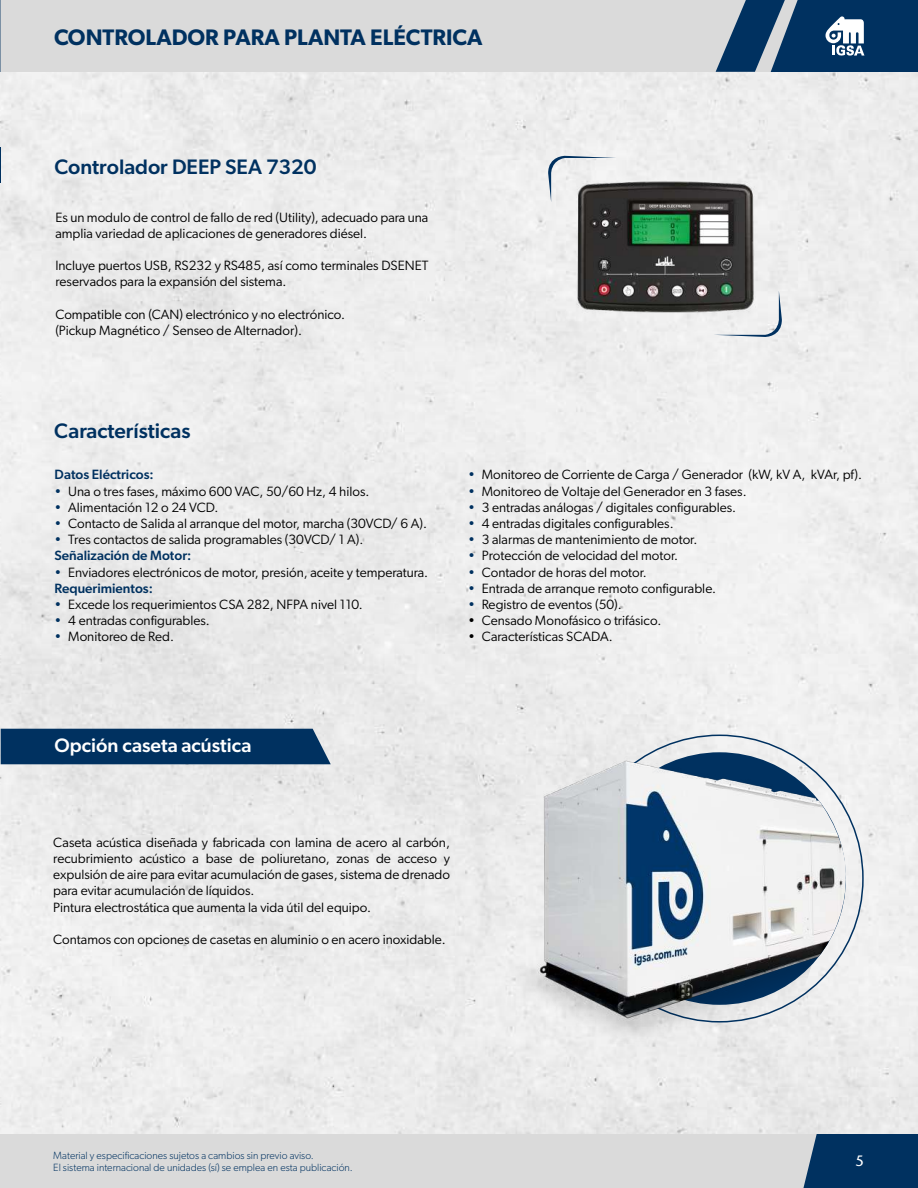
<style>
.page{position:relative;width:918px;height:1188px;background:#fff}
.page>*{position:absolute;margin:0;border:0;box-sizing:border-box;transform-origin:0 0}
.t1{font:600 22.5px "Gibson";color:#003160}
.t2{font:500 21px "Gibson";color:#003160}
.t3{font:500 19.5px "Gibson";color:#fff}
.t4{font:500 15px "Stone Sans Std";color:#fff}
.t5{font:13.5px/16.2px "Gibson";color:#000}
.t6{font:500 13.5px "Gibson";color:#003160}
.t7{font:300 10.5px/12.6px "Gibson";color:#003160}
.s1{color:#003160}
.s2{font-weight:500;color:#003160}
</style>
<div class="page">
<div style="left:1px;top:72px;width:917px;height:1063px;background:#ededed"></div>
<div style="left:0;top:1135px;width:918px;height:53px;background:#dadada"></div>
<div style="left:803px;top:1134px;width:115px;height:54px;background:#003160"></div>
<div style="left:0;top:0;width:918px;height:72px;background:#dadada"></div>
<svg style="left:716px;top:0;width:202px;height:72px;background:#2f557b"></svg>
<svg style="left:0;top:0;width:1px;height:72px"></svg>
<img style="left:470px;top:752px;width:378px;height:293px">
<div style="left:1px;top:729px;width:330px;height:35px;background:#003160"></div>
<hr style="left:0;top:147px;width:1px;height:35px;background:#003160">
<img style="left:572px;top:176px;width:187px;height:142px">
<svg style="left:548px;top:156px;width:69px;height:46px"></svg>
<svg style="left:713px;top:291px;width:69px;height:46px"></svg>
<h1 class="t1" style="left:54px;top:23px;width:430px">CONTROLADOR PARA PLANTA ELÉCTRICA</h1>
<h2 class="t2" style="left:54px;top:154px;width:264px">Controlador DEEP SEA 7320</h2>
<p class="t5" style="left:55px;top:209px;width:374px">Es un modulo de control de fallo de red (Utility), adecuado para una amplia variedad de aplicaciones de generadores diésel.</p>
<p class="t5" style="left:55px;top:257px;width:375px">Incluye puertos USB, RS232 y RS485, así como terminales DSENET reservados para la expansión del sistema.</p>
<p class="t5" style="left:55px;top:306px;width:291px">Compatible con (CAN) electrónico y no electrónico. (Pickup Magnético / Senseo de Alternador).</p>
<h2 class="t2" style="left:54px;top:418px;width:138px">Características</h2>
<p class="t6" style="left:54px;top:467px;width:101px">Datos Eléctricos:</p>
<p class="t5" style="left:54px;top:483px;width:316px"><span class="s1">•</span> Una o tres fases, máximo 600 VAC, 50/60 Hz, 4 hilos.</p>
<p class="t5" style="left:54px;top:499px;width:165px"><span class="s1">•</span> Alimentación 12 o 24 VCD.</p>
<p class="t5" style="left:54px;top:515px;width:374px"><span class="s1">•</span> Contacto de Salida al arranque del motor, marcha (30VCD/ 6 A).</p>
<p class="t5" style="left:54px;top:531px;width:310px"><span class="s1">•</span> Tres contactos de salida programables (30VCD/ 1 A).<br><span class="s2">Señalización de Motor:</span></p>
<p class="t5" style="left:54px;top:564px;width:375px"><span class="s1">•</span> Enviadores electrónicos de motor, presión, aceite y temperatura.<br><span class="s2">Requerimientos:</span></p>
<p class="t5" style="left:54px;top:596px;width:310px"><span class="s1">•</span> Excede los requerimientos CSA 282, NFPA nivel 110.</p>
<p class="t5" style="left:54px;top:612px;width:157px"><span class="s1">•</span> 4 entradas configurables.</p>
<p class="t5" style="left:54px;top:628px;width:121px"><span class="s1">•</span> Monitoreo de Red.</p>
<p class="t5" style="left:468px;top:466px;width:396px"><span class="s1">•</span> Monitoreo de Corriente de Carga / Generador (kW, kV A, kVAr, pf).</p>
<p class="t5" style="left:468px;top:483px;width:280px"><span class="s1">•</span> Monitoreo de Voltaje del Generador en 3 fases.</p>
<p class="t5" style="left:468px;top:499px;width:270px"><span class="s1">•</span> 3 entradas análogas / digitales configurables.</p>
<p class="t5" style="left:468px;top:515px;width:207px"><span class="s1">•</span> 4 entradas digitales configurables.</p>
<p class="t5" style="left:468px;top:531px;width:231px"><span class="s1">•</span> 3 alarmas de mantenimiento de motor.</p>
<p class="t5" style="left:468px;top:547px;width:212px"><span class="s1">•</span> Protección de velocidad del motor.</p>
<p class="t5" style="left:468px;top:564px;width:180px"><span class="s1">•</span> Contador de horas del motor.</p>
<p class="t5" style="left:468px;top:580px;width:250px"><span class="s1">•</span> Entrada de arranque remoto configurable.</p>
<p class="t5" style="left:468px;top:596px;width:155px"><span class="s1">•</span> Registro de eventos (50).</p>
<p class="t5" style="left:468px;top:612px;width:195px">• Censado Monofásico o trifásico.</p>
<p class="t5" style="left:468px;top:628px;width:146px">• Características SCADA.</p>
<h3 class="t3" style="left:54px;top:734px;width:199px">Opción caseta acústica</h3>
<p class="t5" style="left:53px;top:834px;width:398px">Caseta acústica diseñada y fabricada con lamina de acero al carbón, recubrimiento acústico a base de poliuretano, zonas de acceso y expulsión de aire para evitar acumulación de gases, sistema de drenado para evitar acumulación de líquidos.<br>Pintura electrostática que aumenta la vida útil del equipo.</p>
<p class="t5" style="left:53px;top:931px;width:394px">Contamos con opciones de casetas en aluminio o en acero inoxidable.</p>
<p class="t7" style="left:53px;top:1149px;width:301px">Material y especificaciones sujetos a cambios sin previo aviso.<br>El sistema internacional de unidades (sí) se emplea en esta publicación.</p>
<p class="t4" style="left:855px;top:1152px;width:10px">5</p>
</div>
